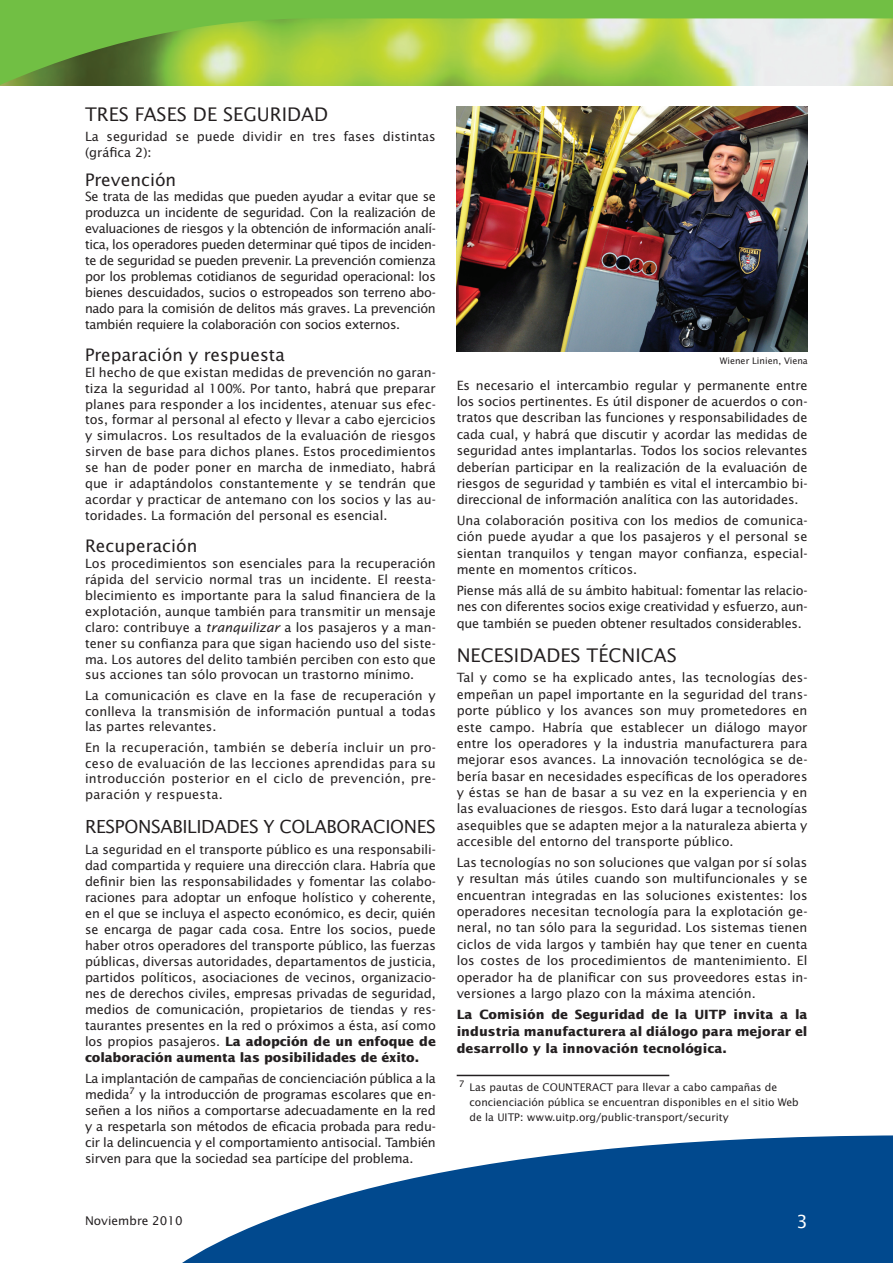
<style>
.page{position:relative;width:893px;height:1263px;background:#fff}
.page>*{position:absolute;margin:0;border:0;box-sizing:border-box;transform-origin:0 0}
.Sous-titre_1{font:18.75px "Lucida Sans";color:#231f20}
.Sous-titre_1-2{font:18px "Lucida Sans";letter-spacing:-.02em;color:#231f20}
.t1{font:18px "Lucida Sans";color:#fff}
.Sous-titre_2{font:17.25px "Lucida Sans";color:#231f20}
.Texte{font:17.25px "Lucida Sans";color:#231f20}
.Texte-2{font:12.75px/15.9px "Lucida Sans";color:#231f20;text-align:justify}
.Texte-3{font:700 12.75px/16.6px "Lucida Sans";color:#231f20;text-align:justify}
.t2{font:12px "Lucida Sans";color:#231f20}
.t3{font:10.5px/15px "Lucida Sans";color:#231f20}
.t4{font:9px "Lucida Sans";color:#231f20}
.s1{font-style:italic}
.s2{font-weight:700}
</style>
<div class="page">
<svg style="left:182px;top:1135px;width:711px;height:128px;fill:#01498e"></svg>
<svg style="left:0;top:0;width:893px;height:85px;background:#9fc95e"></svg>
<hr style="left:457px;top:1075px;width:212px;height:1px;background:#231f20">
<img style="left:457px;top:106px;width:350px;height:245px">
<p class="Sous-titre_1" style="left:85px;top:103px;width:245px">TRES FASES DE SEGURIDAD</p>
<p class="Texte-2" style="left:85px;top:129px;width:352px">La seguridad se puede dividir en tres fases distintas (gráfica 2):</p>
<p class="Texte" style="left:85px;top:169px;width:93px">Prevención</p>
<p class="Texte-2" style="left:85px;top:188px;width:352px">Se trata de las medidas que pueden ayudar a evitar que se produzca un incidente de seguridad. Con la realización de evaluaciones de riesgos y la obtención de información analí&shy;tica, los operadores pueden determinar qué tipos de inciden&shy;te de seguridad se pueden prevenir. La prevención comienza por los problemas cotidianos de seguridad operacional: los bienes descuidados, sucios o estropeados son terreno abo&shy;nado para la comisión de delitos más graves. La prevención también requiere la colaboración con socios externos.</p>
<p class="Sous-titre_2" style="left:85px;top:344px;width:201px">Preparación y respuesta</p>
<p class="Texte-2" style="left:85px;top:364px;width:352px">El hecho de que existan medidas de prevención no garan&shy;tiza la seguridad al 100%. Por tanto, habrá que preparar planes para responder a los incidentes, atenuar sus efec&shy;tos, formar al personal al efecto y llevar a cabo ejercicios y simulacros. Los resultados de la evaluación de riesgos sirven de base para dichos planes. Estos procedimientos se han de poder poner en marcha de inmediato, habrá que ir adaptándolos constantemente y se tendrán que acordar y practicar de antemano con los socios y las au&shy;toridades. La formación del personal es esencial.</p>
<p class="Sous-titre_2" style="left:85px;top:535px;width:114px">Recuperación</p>
<p class="Texte-2" style="left:85px;top:555px;width:352px">Los procedimientos son esenciales para la recuperación rápida del servicio normal tras un incidente. El reesta&shy;blecimiento es importante para la salud financiera de la explotación, aunque también para transmitir un mensaje claro: contribuye a <span class="s1">tranquilizar</span> a los pasajeros y a man&shy;tener su confianza para que sigan haciendo uso del siste&shy;ma. Los autores del delito también perciben con esto que sus acciones tan sólo provocan un trastorno mínimo.</p>
<p class="Texte-2" style="left:85px;top:687px;width:352px">La comunicación es clave en la fase de recuperación y conlleva la transmisión de información puntual a todas las partes relevantes.</p>
<p class="Texte-2" style="left:85px;top:739px;width:352px">En la recuperación, también se debería incluir un pro&shy;ceso de evaluación de las lecciones aprendidas para su introducción posterior en el ciclo de prevención, pre&shy;paración y respuesta.</p>
<p class="Sous-titre_1-2" style="left:85px;top:816px;width:352px">RESPONSABILIDADES Y COLABORACIONES</p>
<p class="Texte-2" style="left:85px;top:841px;width:352px">La seguridad en el transporte público es una responsabili&shy;dad compartida y requiere una dirección clara. Habría que definir bien las responsabilidades y fomentar las colabo&shy;raciones para adoptar un enfoque holístico y coherente, en el que se incluya el aspecto económico, es decir, quién se encarga de pagar cada cosa. Entre los socios, puede haber otros operadores del transporte público, las fuerzas públicas, diversas autoridades, departamentos de justicia, partidos políticos, asociaciones de vecinos, organizacio&shy;nes de derechos civiles, empresas privadas de seguridad, medios de comunicación, propietarios de tiendas y res&shy;taurantes presentes en la red o próximos a ésta, así como los propios pasajeros. <span class="s2">La adopción de un enfoque de colaboración aumenta las posibilidades de éxito.</span></p>
<p class="Texte-2" style="left:85px;top:1070px;width:352px">La implantación de campañas de concienciación pública a la medida<sup>7</sup> y la introducción de programas escolares que en&shy;señen a los niños a comportarse adecuadamente en la red y a respetarla son métodos de eficacia probada para redu&shy;cir la delincuencia y el comportamiento antisocial. También sirven para que la sociedad sea partícipe del problema.</p>
<p class="t4" style="left:720px;top:356px;width:90px">Wiener Linien, Viena</p>
<p class="Texte-2" style="left:457px;top:377px;width:352px;line-height:16.4px">Es necesario el intercambio regular y permanente entre los socios pertinentes. Es útil disponer de acuerdos o con&shy;tratos que describan las funciones y responsabilidades de cada cual, y habrá que discutir y acordar las medidas de seguridad antes implantarlas. Todos los socios relevantes deberían participar en la realización de la evaluación de riesgos de seguridad y también es vital el intercambio bi&shy;direccional de información analítica con las autoridades.</p>
<p class="Texte-2" style="left:457px;top:512px;width:352px;line-height:16.4px">Una colaboración positiva con los medios de comunica&shy;ción puede ayudar a que los pasajeros y el personal se sientan tranquilos y tengan mayor confianza, especial&shy;mente en momentos críticos.</p>
<p class="Texte-2" style="left:457px;top:582px;width:352px;line-height:16.4px">Piense más allá de su ámbito habitual: fomentar las relacio&shy;nes con diferentes socios exige creatividad y esfuerzo, aun&shy;que también se pueden obtener resultados considerables.</p>
<p class="Sous-titre_1" style="left:457px;top:643px;width:222px">NECESIDADES TÉCNICAS</p>
<p class="Texte-2" style="left:457px;top:669px;width:352px;line-height:16.4px">Tal y como se ha explicado antes, las tecnologías des&shy;empeñan un papel importante en la seguridad del trans&shy;porte público y los avances son muy prometedores en este campo. Habría que establecer un diálogo mayor entre los operadores y la industria manufacturera para mejorar esos avances. La innovación tecnológica se de&shy;bería basar en necesidades específicas de los operadores y éstas se han de basar a su vez en la experiencia y en las evaluaciones de riesgos. Esto dará lugar a tecnologías asequibles que se adapten mejor a la naturaleza abierta y accesible del entorno del transporte público.</p>
<p class="Texte-2" style="left:457px;top:854px;width:352px;line-height:16.4px">Las tecnologías no son soluciones que valgan por sí solas y resultan más útiles cuando son multifuncionales y se encuentran integradas en las soluciones existentes: los operadores necesitan tecnología para la explotación ge&shy;neral, no tan sólo para la seguridad. Los sistemas tienen ciclos de vida largos y también hay que tener en cuenta los costes de los procedimientos de mantenimiento. El operador ha de planificar con sus proveedores estas in&shy;versiones a largo plazo con la máxima atención.</p>
<p class="Texte-3" style="left:457px;top:1006px;width:352px">La Comisión de Seguridad de la UITP invita a la industria manufacturera al diálogo para mejorar el desarrollo y la innovación tecnológica.</p>
<p class="t3" style="left:469px;top:1079px;width:331px;text-indent:-11px"><sup>7</sup> Las pautas de COUNTERACT para llevar a cabo campañas de concienciación pública se encuentran disponibles en el sitio Web de la UITP: www.uitp.org/public-transport/security</p>
<p class="t2" style="left:85px;top:1213px;width:99px">Noviembre 2010</p>
<h2 class="t1" style="left:796px;top:1210px;width:13px">3</h2>
</div>
